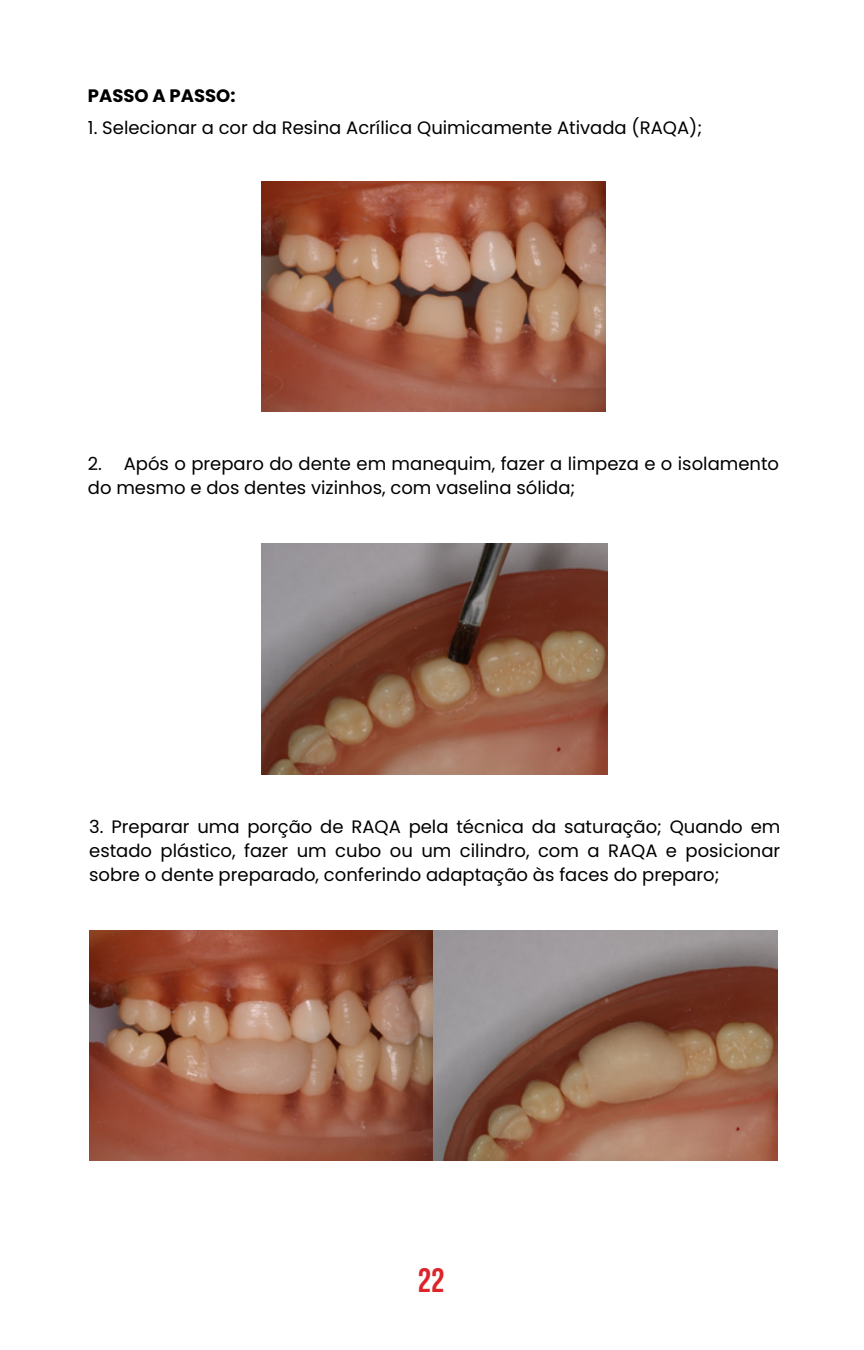
<style>
.page{position:relative;width:864px;height:1350px;background:#fff}
.page>*{position:absolute;margin:0;border:0;box-sizing:border-box;transform-origin:0 0}
.t1{font:700 33.75px "Bebas Neue";color:#dd2429}
.t2{font:18px/24.1px "Poppins";color:#000}
.t3{font:700 18px "Poppins";color:#000}
</style>
<div class="page">
<img style="left:262px;top:182px;width:344px;height:229px">
<img style="left:262px;top:543px;width:346px;height:232px">
<img style="left:90px;top:931px;width:687px;height:229px">
<h1 class="t3" style="left:88px;top:83px;width:149px">PASSO A PASSO:</h1>
<h1 class="t2" style="left:88px;top:115px;width:616px">1. Selecionar a cor da Resina Acrílica Quimicamente Ativada (RAQA);</h1>
<p class="t2" style="left:88px;top:451px;width:693px">2. Após o preparo do dente em manequim, fazer a limpeza e o isolamento do mesmo e dos dentes vizinhos, com vaselina sólida;</p>
<p class="t2" style="left:89px;top:815px;width:693px;text-align:justify">3. Preparar uma porção de RAQA pela técnica da saturação; Quando em estado plástico, fazer um cubo ou um cilindro, com a RAQA e posicionar sobre o dente preparado, conferindo adaptação às faces do preparo;</p>
<p class="t1" style="left:418px;top:1267px;width:28px">22</p>
</div>
